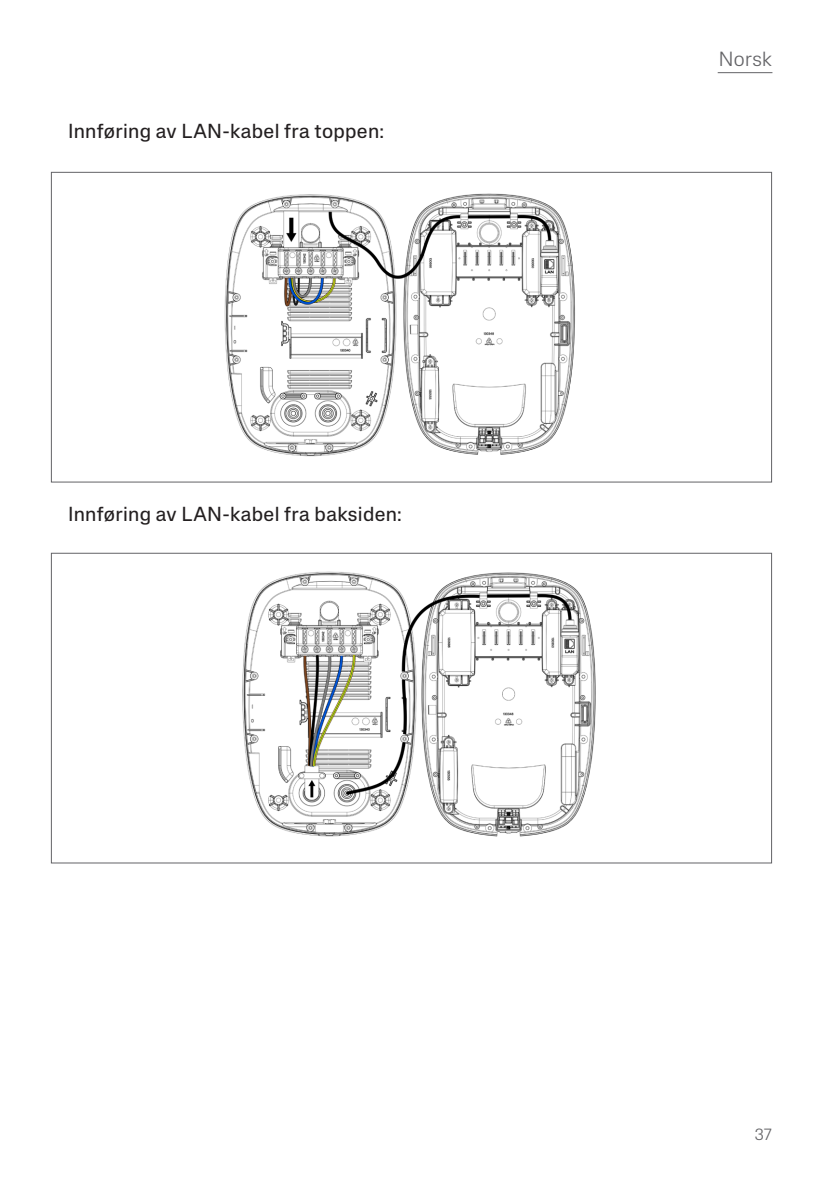
<style>
.page{position:relative;width:840px;height:1191px;background:#fff}
.page>*{position:absolute;margin:0;border:0;box-sizing:border-box;transform-origin:0 0}
.t1{font:300 20.2px "Lateral Standard";letter-spacing:.015em;color:#636366}
.Headline_10_13{font:20px "Lateral Standard";letter-spacing:.015em;color:#231f20}
.t2{font:300 16px "Lateral Standard";color:#636366}
</style>
<div class="page">
<hr style="left:717px;top:72px;width:55px;height:1px;background:#636366">
<img style="left:224px;top:193px;width:351px;height:264px">
<img style="left:242px;top:571px;width:354px;height:266px">
<p class="Headline_10_13" style="left:68px;top:120px;width:317px">Innføring av LAN-kabel fra toppen:</p>
<p class="Headline_10_13" style="left:68px;top:502px;width:335px">Innføring av LAN-kabel fra baksiden:</p>
<p class="t1" style="left:718px;top:48px;width:54px">Norsk</p>
<p class="t2" style="left:754px;top:1125px;width:19px">37</p>
</div>
